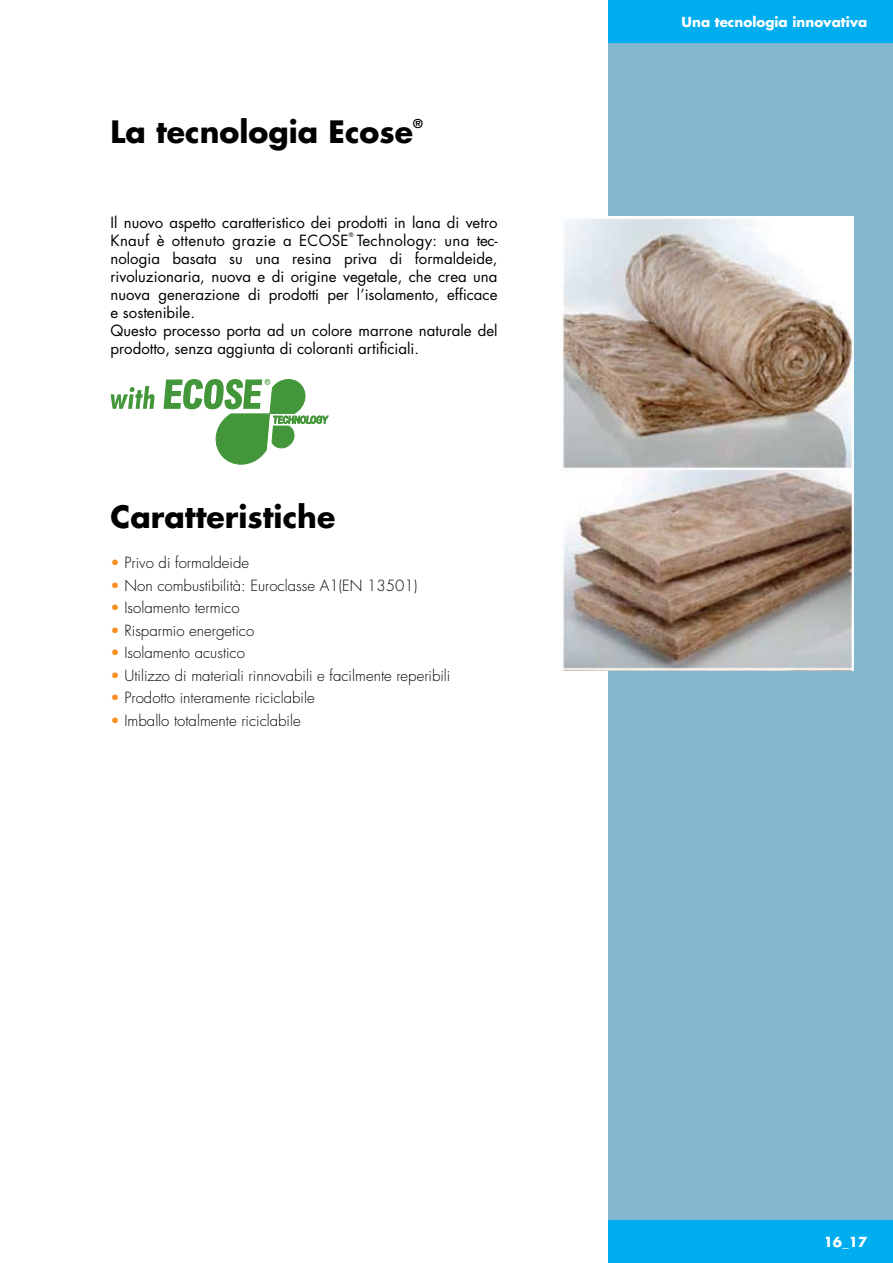
<style>
.page{position:relative;width:893px;height:1263px;background:#fff}
.page>*{position:absolute;margin:0;border:0;box-sizing:border-box;transform-origin:0 0}
.t1{font:700 30px "Futura";color:#000}
.t2{font:15px/18px "Futura";color:#000}
.t3{font:300 15px "Futura";color:#000}
.t4{font:700 13.5px "Futura";color:#fff}
.t5{font:700 12px "Futura";color:#000}
.t6{font:6px "Futura";color:#000}
.s1{color:#f78f1e}
</style>
<div class="page">
<div style="left:608px;top:0;width:285px;height:1263px;background:#83b8d0"></div>
<svg style="left:111px;top:386px;width:43px;height:23px"></svg>
<svg style="left:163px;top:379px;width:166px;height:86px"></svg>
<img style="left:562px;top:216px;width:291px;height:454px">
<div style="left:608px;top:1220px;width:285px;height:43px;background:#00aeef"></div>
<div style="left:608px;top:0;width:285px;height:43px;background:#00aeef"></div>
<h1 class="t1" style="left:111px;top:112px;width:304px">La tecnologia Ecose</h1>
<p class="t5" style="left:413px;top:116px;width:11px">®</p>
<p class="t2" style="left:111px;top:213px;width:388px">Il nuovo aspetto caratteristico dei prodotti in lana di vetro<br>Knauf è ottenuto grazie a ECOSE</p>
<p class="t6" style="left:349px;top:231px;width:6px">®</p>
<p class="t2" style="left:111px;top:231px;width:388px;text-indent:246px">Technology: una tec&shy;nologia basata su una resina priva di formaldeide, rivoluzionaria, nuova e di origine vegetale, che crea una nuova generazione di prodotti per l’isolamento, efficace e sostenibile.<br>Questo processo porta ad un colore marrone naturale del prodotto, senza aggiunta di coloranti artificiali.</p>
<h1 class="t1" style="left:111px;top:497px;width:226px">Caratteristiche</h1>
<p class="t3" style="left:111px;top:553px;width:140px"><span class="s1">•</span> Privo di formaldeide</p>
<p class="t3" style="left:111px;top:576px;width:308px"><span class="s1">•</span> Non combustibilità: Euroclasse A1(EN 13501)</p>
<p class="t3" style="left:111px;top:598px;width:131px"><span class="s1">•</span> Isolamento termico</p>
<p class="t3" style="left:111px;top:621px;width:145px"><span class="s1">•</span> Risparmio energetico</p>
<p class="t3" style="left:111px;top:643px;width:136px"><span class="s1">•</span> Isolamento acustico</p>
<p class="t3" style="left:111px;top:666px;width:341px"><span class="s1">•</span> Utilizzo di materiali rinnovabili e facilmente reperibili</p>
<p class="t3" style="left:111px;top:688px;width:206px"><span class="s1">•</span> Prodotto interamente riciclabile</p>
<p class="t3" style="left:111px;top:711px;width:192px"><span class="s1">•</span> Imballo totalmente riciclabile</p>
<p class="t4" style="left:682px;top:13px;width:187px">Una tecnologia innovativa</p>
<p class="t4" style="left:824px;top:1233px;width:45px">16_17</p>
</div>
